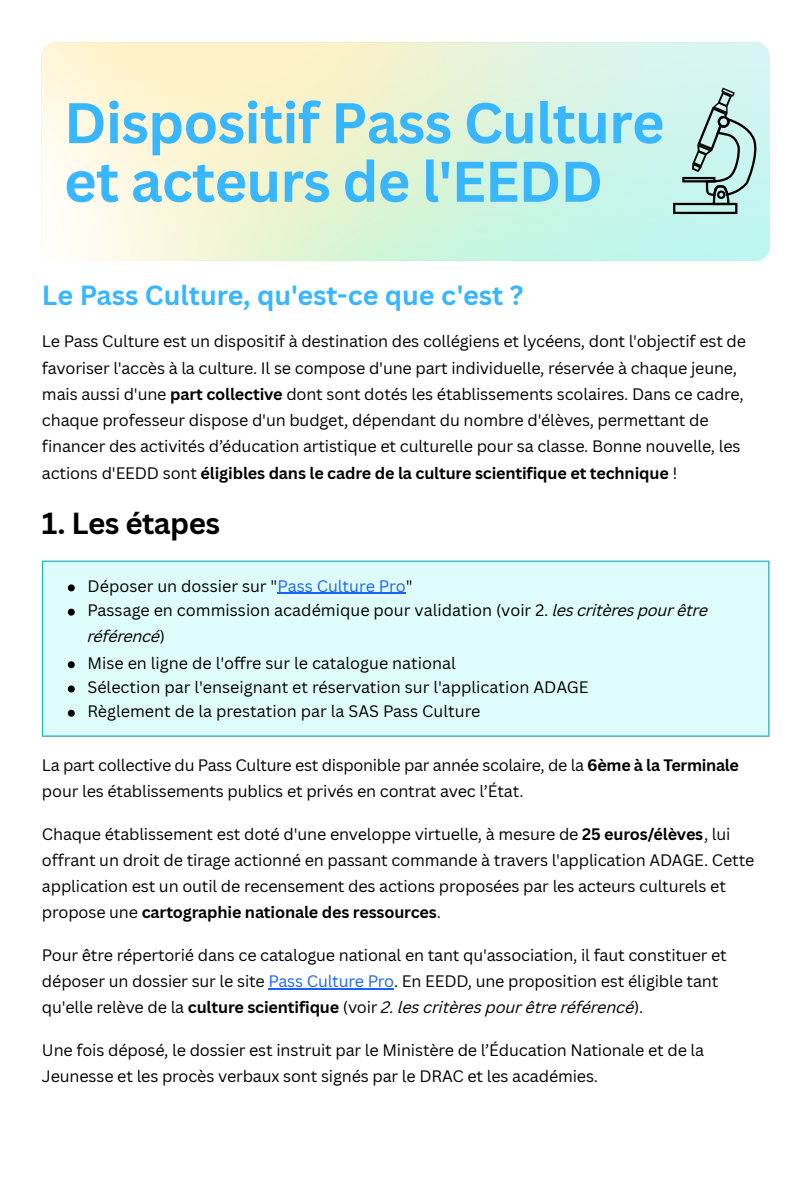
<style>
.page{position:relative;width:810px;height:1181px;background:#fff}
.page>*{position:absolute;margin:0;border:0;box-sizing:border-box;transform-origin:0 0}
.t1{font:700 55.95px/58.5px "Canva Sans";letter-spacing:-.015em;color:#38b6ff}
.t2{font:700 29.7px "Canva Sans";letter-spacing:-.02em;color:#000}
.t3{font:700 27px "Canva Sans";color:#38b6ff}
.t4{font:16.2px/26.2px "Canva Sans";letter-spacing:-.01em;color:#000}
.s1{font-weight:700}
.s2{color:#1a62ff}
.s3{font-style:italic}
</style>
<div class="page">
<hr style="left:268px;top:988px;width:126px;height:1px;background:#1a62ff">
<svg style="left:673px;top:88px;width:85px;height:126px;background:#accfca"></svg>
<div style="left:42px;top:561px;width:727px;height:175px;background:#dffcfc"></div>
<svg style="left:68px;top:584px;width:7px;height:7px"></svg>
<hr style="left:278px;top:593px;width:128px;height:1px;background:#1a62ff">
<svg style="left:68px;top:608px;width:7px;height:7px"></svg>
<svg style="left:68px;top:661px;width:7px;height:7px"></svg>
<svg style="left:68px;top:685px;width:7px;height:7px"></svg>
<svg style="left:68px;top:709px;width:7px;height:7px"></svg>
<hr style="left:42px;top:561px;width:1px;height:174px;background:#0fb8ce">
<hr style="left:768px;top:561px;width:1px;height:174px;background:#0fb8ce">
<hr style="left:42px;top:560px;width:727px;height:1px;background:#0fb8ce">
<hr style="left:42px;top:735px;width:727px;height:1px;background:#0fb8ce">
<p class="t1" style="left:64px;top:92px;width:602px">Dispositif Pass Culture et acteurs de l'EEDD</p>
<p class="t3" style="left:42px;top:276px;width:483px">Le Pass Culture, qu'est-ce que c'est ?</p>
<p class="t4" style="left:42px;top:328px;width:706px">Le Pass Culture est un dispositif à destination des collégiens et lycéens, dont l'objectif est de favoriser l'accès à la culture. Il se compose d'une part individuelle, réservée à chaque jeune, mais aussi d'une <span class="s1">part collective</span> dont sont dotés les établissements scolaires. Dans ce cadre, chaque professeur dispose d'un budget, dépendant du nombre d'élèves, permettant de financer des activités d’éducation artistique et culturelle pour sa classe. Bonne nouvelle, les actions d'EEDD sont <span class="s1">éligibles dans le cadre de la culture scientifique et technique</span> !</p>
<p class="t2" style="left:42px;top:502px;width:180px">1. Les étapes</p>
<p class="t4" style="left:87px;top:572px;width:327px">Déposer un dossier sur "<span class="s2">Pass Culture Pro</span>"</p>
<p class="t4" style="left:87px;top:597px;width:622px">Passage en commission académique pour validation (voir 2. <span class="s3">les critères pour être référencé</span>)</p>
<p class="t4" style="left:87px;top:649px;width:370px">Mise en ligne de l'offre sur le catalogue national</p>
<p class="t4" style="left:87px;top:673px;width:503px">Sélection par l'enseignant et réservation sur l'application ADAGE</p>
<p class="t4" style="left:87px;top:698px;width:395px">Règlement de la prestation par la SAS Pass Culture</p>
<p class="t4" style="left:42px;top:751px;width:699px">La part collective du Pass Culture est disponible par année scolaire, de la <span class="s1">6ème à la Terminale </span>pour les établissements publics et privés en contrat avec l’État.</p>
<p class="t4" style="left:42px;top:820px;width:714px">Chaque établissement est doté d'une enveloppe virtuelle, à mesure de <span class="s1">25 euros/élèves</span>, lui offrant un droit de tirage actionné en passant commande à travers l'application ADAGE. Cette application est un outil de recensement des actions proposées par les acteurs culturels et propose une <span class="s1">cartographie nationale des ressources</span>.</p>
<p class="t4" style="left:42px;top:941px;width:686px">Pour être répertorié dans ce catalogue national en tant qu'association, il faut constituer et déposer un dossier sur le site <span class="s2">Pass Culture Pro</span>. En EEDD, une proposition est éligible tant qu'elle relève de la <span class="s1">culture scientifique</span> (voir <span class="s3">2. les critères pour être référencé</span>).</p>
<p class="t4" style="left:42px;top:1036px;width:664px">Une fois déposé, le dossier est instruit par le Ministère de l’Éducation Nationale et de la<br>Jeunesse et les procès verbaux sont signés par le DRAC et les académies.</p>
</div>
